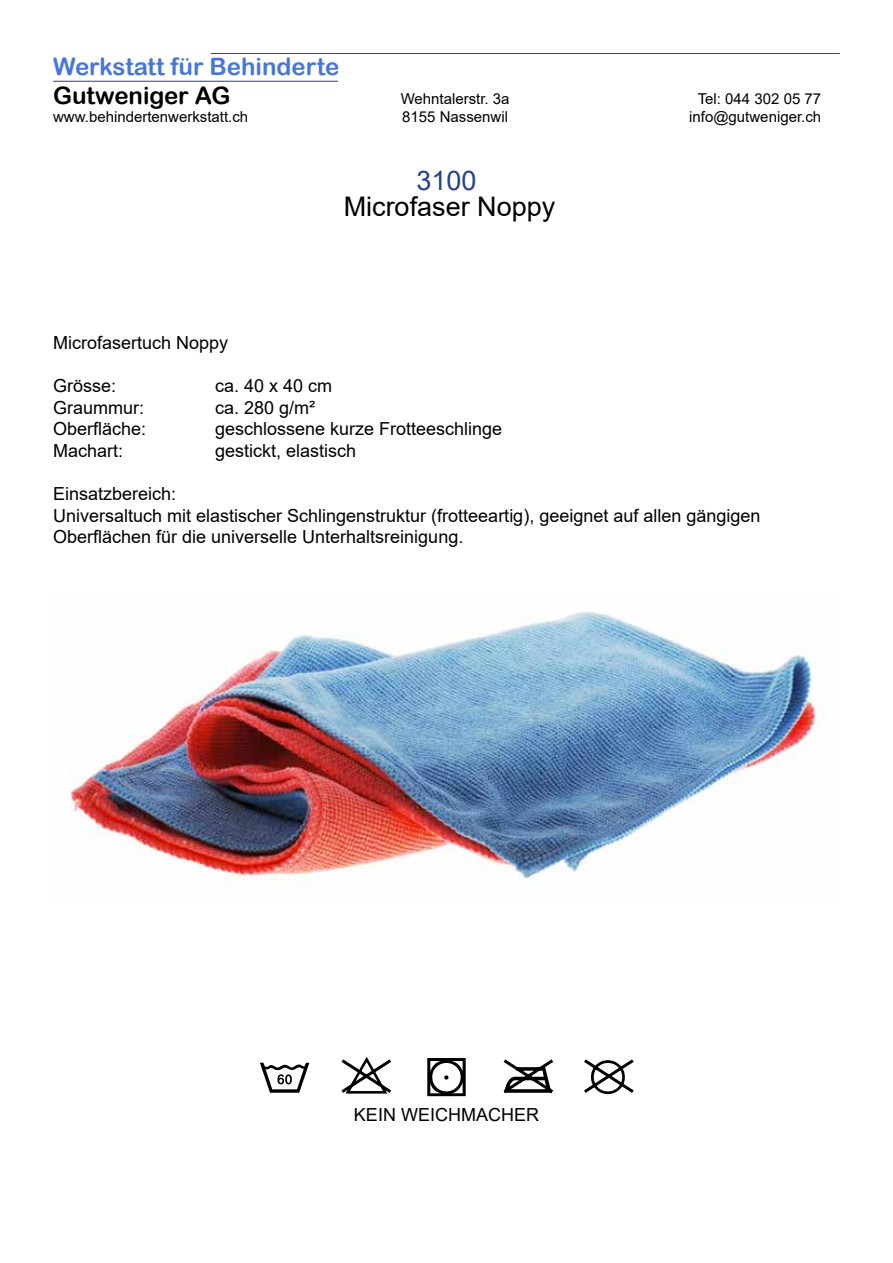
<style>
.page{position:relative;width:893px;height:1263px;background:#fff}
.page>*{position:absolute;margin:0;border:0;box-sizing:border-box;transform-origin:0 0}
.t1{font:54px "CS Symbol 2";color:#000}
.t2{font:27px "Arial";color:#000}
.t3{font:27px "Arial";color:#25408f}
.t4{font:24px "Arial Rounded MT Bold";color:#4675e1}
.t5{font:24px "Arial Rounded MT Bold";color:#000}
.t6{font:18px/21.6px "Arial";color:#000}
.t7{font:15px "Arial";color:#000}
</style>
<div class="page">
<hr style="left:211px;top:53px;width:629px;height:1px;background:#25408f">
<hr style="left:53px;top:81px;width:285px;height:1px;background:#25408f">
<img style="left:70px;top:612px;width:751px;height:271px">
<h3 class="t4" style="left:53px;top:52px;width:288px">Werkstatt für Behinderte</h3>
<h3 class="t5" style="left:53px;top:81px;width:179px">Gutweniger AG</h3>
<p class="t7" style="left:401px;top:88px;width:110px">Wehntalerstr. 3a</p>
<p class="t7" style="left:698px;top:88px;width:125px">Tel: 044 302 05 77</p>
<p class="t7" style="left:53px;top:106px;width:197px">www.behindertenwerkstatt.ch</p>
<p class="t7" style="left:402px;top:106px;width:107px">8155 Nassenwil</p>
<p class="t7" style="left:689px;top:106px;width:133px">info@gutweniger.ch</p>
<h2 class="t3" style="left:416px;top:162px;width:62px">3100</h2>
<h2 class="t2" style="left:344px;top:188px;width:213px">Microfaser Noppy</h2>
<p class="t6" style="left:53px;top:332px;width:177px">Microfasertuch Noppy</p>
<p class="t6" style="left:53px;top:375px;width:65px">Grösse:</p>
<p class="t6" style="left:215px;top:375px;width:119px">ca. 40 x 40 cm</p>
<p class="t6" style="left:53px;top:397px;width:93px">Graummur:</p>
<p class="t6" style="left:215px;top:397px;width:102px">ca. 280 g/m²</p>
<p class="t6" style="left:53px;top:418px;width:95px">Oberfläche:</p>
<p class="t6" style="left:215px;top:418px;width:289px">geschlossene kurze Frotteeschlinge</p>
<p class="t6" style="left:53px;top:440px;width:72px">Machart:</p>
<p class="t6" style="left:215px;top:440px;width:143px">gestickt, elastisch</p>
<p class="t6" style="left:53px;top:483px;width:709px">Einsatzbereich:<br>Universaltuch mit elastischer Schlingenstruktur (frotteeartig), geeignet auf allen gängigen<br>Oberflächen für die universelle Unterhaltsreinigung.</p>
<h1 class="t1" style="left:419px;top:1050px;width:55px">■</h1>
<p class="t6" style="left:354px;top:1103px;width:187px">KEIN WEICHMACHER</p>
</div>
